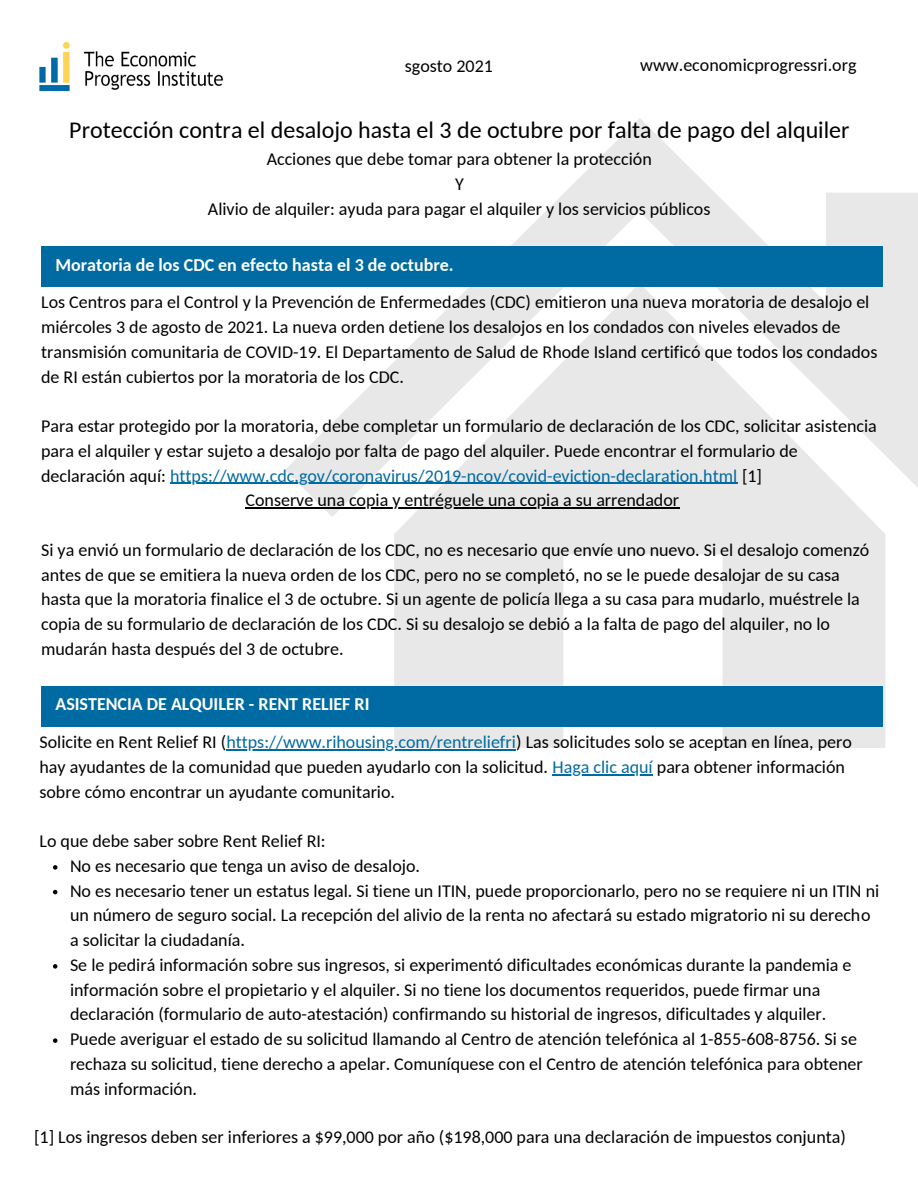
<style>
.page{position:relative;width:918px;height:1188px;background:#fff}
.page>*{position:absolute;margin:0;border:0;box-sizing:border-box;transform-origin:0 0}
.t1{font:24px "Carlito";color:#000}
.t2{font:18px/24.8px "Carlito";color:#000}
.t3{font:700 18px "Carlito";color:#fff}
.s1{color:#006aa2}
</style>
<div class="page">
<img style="left:39px;top:42px;width:184px;height:49px">
<svg style="left:285px;top:118px;width:633px;height:399px"></svg>
<svg style="left:394px;top:287px;width:491px;height:461px;fill:#e8e8e8"></svg>
<div style="left:826px;top:193px;width:92px;height:251px;background:#e8e8e8"></div>
<div style="left:41px;top:246px;width:842px;height:41px;background:#006aa2"></div>
<hr style="left:170px;top:483px;width:568px;height:1px;background:#006aa2">
<hr style="left:246px;top:508px;width:35px;height:1px;background:#000">
<hr style="left:281px;top:508px;width:399px;height:1px;background:#000">
<div style="left:41px;top:686px;width:842px;height:40px;background:#006aa2"></div>
<svg style="left:53px;top:865px;width:4px;height:5px"></svg>
<svg style="left:53px;top:890px;width:4px;height:4px"></svg>
<svg style="left:53px;top:964px;width:4px;height:5px"></svg>
<svg style="left:53px;top:1038px;width:4px;height:5px"></svg>
<hr style="left:226px;top:749px;width:290px;height:1px;background:#006aa2">
<hr style="left:553px;top:774px;width:100px;height:1px;background:#006aa2">
<p class="t2" style="left:405px;top:55px;width:90px">sgosto 2021</p>
<p class="t2" style="left:640px;top:54px;width:218px">www.economicprogressri.org</p>
<p class="t1" style="left:69px;top:120px;width:782px">Protección contra el desalojo hasta el 3 de octubre por falta de pago del alquiler</p>
<p class="t2" style="left:267px;top:148px;width:387px">Acciones que debe tomar para obtener la protección</p>
<p class="t2" style="left:455px;top:173px;width:10px">Y</p>
<p class="t2" style="left:208px;top:198px;width:504px">Alivio de alquiler: ayuda para pagar el alquiler y los servicios públicos</p>
<p class="t3" style="left:55px;top:257px;width:400px">Moratoria de los CDC en efecto hasta el 3 de octubre.</p>
<p class="t2" style="left:41px;top:292px;width:838px">Los Centros para el Control y la Prevención de Enfermedades (CDC) emitieron una nueva moratoria de desalojo el miércoles 3 de agosto de 2021. La nueva orden detiene los desalojos en los condados con niveles elevados de transmisión comunitaria de COVID-19. El Departamento de Salud de Rhode Island certificó que todos los condados de RI están cubiertos por la moratoria de los CDC.</p>
<p class="t2" style="left:41px;top:415px;width:837px">Para estar protegido por la moratoria, debe completar un formulario de declaración de los CDC, solicitar asistencia para el alquiler y estar sujeto a desalojo por falta de pago del alquiler. Puede encontrar el formulario de declaración aquí: <span class="s1">https://www.cdc.gov/coronavirus/2019-ncov/covid-eviction-declaration.html</span> [1]</p>
<p class="t2" style="left:246px;top:490px;width:435px">Conserve una copia y entréguele una copia a su arrendador</p>
<p class="t2" style="left:41px;top:539px;width:830px">Si ya envió un formulario de declaración de los CDC, no es necesario que envíe uno nuevo. Si el desalojo comenzó antes de que se emitiera la nueva orden de los CDC, pero no se completó, no se le puede desalojar de su casa hasta que la moratoria finalice el 3 de octubre. Si un agente de policía llega a su casa para mudarlo, muéstrele la copia de su formulario de declaración de los CDC. Si su desalojo se debió a la falta de pago del alquiler, no lo mudarán hasta después del 3 de octubre.</p>
<p class="t3" style="left:55px;top:697px;width:316px">ASISTENCIA DE ALQUILER - RENT RELIEF RI</p>
<p class="t2" style="left:39px;top:731px;width:814px">Solicite en Rent Relief RI (<span class="s1">https://www.rihousing.com/rentreliefri</span>) Las solicitudes solo se aceptan en línea, pero hay ayudantes de la comunidad que pueden ayudarlo con la solicitud. <span class="s1">Haga clic aquí</span> para obtener información sobre cómo encontrar un ayudante comunitario.</p>
<p class="t2" style="left:39px;top:830px;width:288px">Lo que debe saber sobre Rent Relief RI:</p>
<p class="t2" style="left:70px;top:855px;width:352px">No es necesario que tenga un aviso de desalojo.</p>
<p class="t2" style="left:70px;top:880px;width:811px">No es necesario tener un estatus legal. Si tiene un ITIN, puede proporcionarlo, pero no se requiere ni un ITIN ni un número de seguro social. La recepción del alivio de la renta no afectará su estado migratorio ni su derecho a solicitar la ciudadanía.</p>
<p class="t2" style="left:70px;top:954px;width:783px">Se le pedirá información sobre sus ingresos, si experimentó dificultades económicas durante la pandemia e información sobre el propietario y el alquiler. Si no tiene los documentos requeridos, puede firmar una declaración (formulario de auto-atestación) confirmando su historial de ingresos, dificultades y alquiler.</p>
<p class="t2" style="left:70px;top:1028px;width:794px">Puede averiguar el estado de su solicitud llamando al Centro de atención telefónica al 1-855-608-8756. Si se rechaza su solicitud, tiene derecho a apelar. Comuníquese con el Centro de atención telefónica para obtener más información.</p>
<p class="t2" style="left:34px;top:1126px;width:813px">[1] Los ingresos deben ser inferiores a $99,000 por año ($198,000 para una declaración de impuestos conjunta)</p>
</div>
